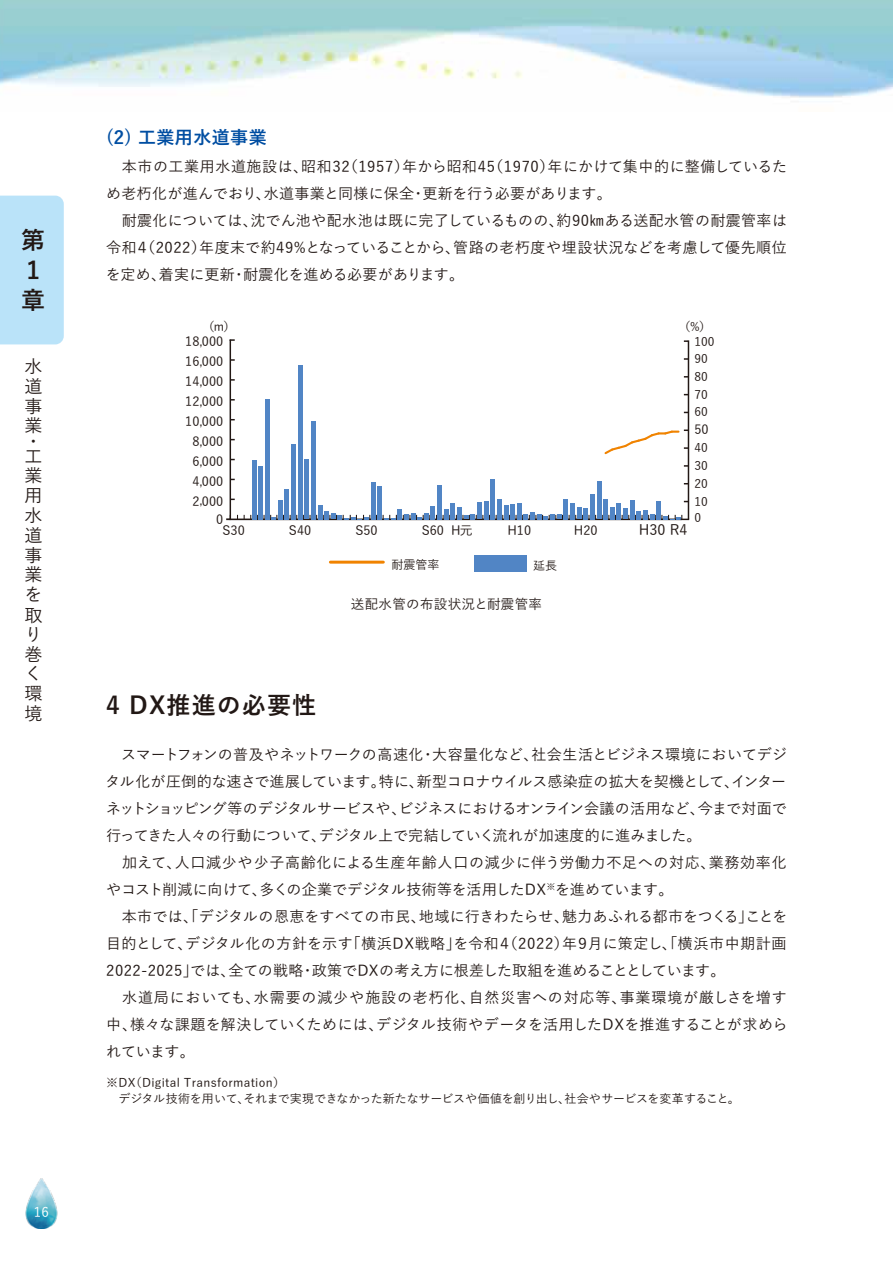
<style>
.page{position:relative;width:893px;height:1263px;background:#fff}
.page>*{position:absolute;margin:0;border:0;box-sizing:border-box;transform-origin:0 0}
.t1{font:700 24px/29.7px "Yu Go";letter-spacing:.05em;color:#221815}
.t2{font:500 18px/19.8px "Yu Go";color:#221815}
.t3{font:700 18px "Yu Go";letter-spacing:.025em;color:#004ea2}
.t4{font:500 15px/27px "Yu Go";letter-spacing:.02em;color:#221815}
.t5{font:500 14.4px "Yu Go";color:#221815}
.t6{font:500 13.5px "Yu Go";letter-spacing:.025em;color:#221815}
.t7{font:500 13.5px "Yu Go";color:#fff}
.t8{font:500 12.75px "Yu Go";color:#221815}
.t9{font:500 12px/16.5px "Yu Go";color:#221815}
.s1{font-size:12px}
</style>
<div class="page">
<img style="left:0;top:0;width:893px;height:98px">
<hr style="left:230px;top:518px;width:451px;height:2px;background:#221815">
<hr style="left:230px;top:340px;width:1px;height:179px;background:#221815">
<svg style="left:244px;top:515px;width:7px;height:4px"></svg>
<svg style="left:303px;top:515px;width:14px;height:4px"></svg>
<hr style="left:688px;top:340px;width:1px;height:179px;background:#221815">
<svg style="left:604px;top:430px;width:74px;height:25px"></svg>
<div style="left:474px;top:555px;width:53px;height:17px;background:#5185c5"></div>
<hr style="left:252px;top:460px;width:4px;height:59px;background:#5185c5">
<div style="left:258px;top:466px;width:5px;height:53px;background:#5185c5"></div>
<div style="left:265px;top:399px;width:5px;height:120px;background:#5185c5"></div>
<svg style="left:257px;top:515px;width:20px;height:4px"></svg>
<div style="left:278px;top:500px;width:5px;height:19px;background:#5185c5"></div>
<div style="left:284px;top:489px;width:5px;height:30px;background:#5185c5"></div>
<div style="left:291px;top:444px;width:5px;height:75px;background:#5185c5"></div>
<hr style="left:298px;top:365px;width:4px;height:154px;background:#5185c5">
<div style="left:304px;top:459px;width:5px;height:60px;background:#5185c5"></div>
<div style="left:311px;top:421px;width:5px;height:98px;background:#5185c5"></div>
<hr style="left:318px;top:505px;width:4px;height:14px;background:#5185c5">
<div style="left:324px;top:511px;width:5px;height:8px;background:#5185c5"></div>
<svg style="left:323px;top:513px;width:47px;height:7px"></svg>
<div style="left:371px;top:482px;width:5px;height:37px;background:#5185c5"></div>
<div style="left:377px;top:486px;width:5px;height:33px;background:#5185c5"></div>
<svg style="left:383px;top:515px;width:14px;height:4px"></svg>
<div style="left:397px;top:509px;width:5px;height:10px;background:#5185c5"></div>
<svg style="left:403px;top:513px;width:27px;height:6px"></svg>
<hr style="left:431px;top:506px;width:4px;height:13px;background:#5185c5">
<div style="left:437px;top:485px;width:5px;height:34px;background:#5185c5"></div>
<div style="left:444px;top:509px;width:5px;height:10px;background:#5185c5"></div>
<div style="left:450px;top:503px;width:5px;height:16px;background:#5185c5"></div>
<div style="left:457px;top:507px;width:5px;height:12px;background:#5185c5"></div>
<svg style="left:456px;top:514px;width:27px;height:5px"></svg>
<div style="left:477px;top:502px;width:5px;height:17px;background:#5185c5"></div>
<hr style="left:484px;top:501px;width:4px;height:18px;background:#5185c5">
<div style="left:490px;top:479px;width:5px;height:40px;background:#5185c5"></div>
<div style="left:497px;top:499px;width:5px;height:20px;background:#5185c5"></div>
<hr style="left:504px;top:505px;width:4px;height:14px;background:#5185c5">
<div style="left:510px;top:504px;width:5px;height:15px;background:#5185c5"></div>
<div style="left:517px;top:503px;width:5px;height:16px;background:#5185c5"></div>
<svg style="left:509px;top:512px;width:54px;height:7px"></svg>
<div style="left:563px;top:499px;width:5px;height:20px;background:#5185c5"></div>
<div style="left:570px;top:503px;width:5px;height:16px;background:#5185c5"></div>
<hr style="left:577px;top:507px;width:4px;height:12px;background:#5185c5">
<div style="left:583px;top:508px;width:5px;height:11px;background:#5185c5"></div>
<div style="left:590px;top:494px;width:5px;height:25px;background:#5185c5"></div>
<hr style="left:597px;top:481px;width:4px;height:38px;background:#5185c5">
<div style="left:603px;top:499px;width:5px;height:20px;background:#5185c5"></div>
<div style="left:610px;top:507px;width:5px;height:12px;background:#5185c5"></div>
<hr style="left:617px;top:503px;width:4px;height:16px;background:#5185c5">
<div style="left:623px;top:508px;width:5px;height:11px;background:#5185c5"></div>
<div style="left:630px;top:500px;width:5px;height:19px;background:#5185c5"></div>
<div style="left:636px;top:511px;width:5px;height:8px;background:#5185c5"></div>
<div style="left:643px;top:510px;width:5px;height:9px;background:#5185c5"></div>
<div style="left:656px;top:501px;width:5px;height:18px;background:#5185c5"></div>
<hr style="left:330px;top:561px;width:53px;height:3px;background:#f08300">
<svg style="left:635px;top:514px;width:54px;height:6px"></svg>
<div style="left:0;top:196px;width:64px;height:148px;background:#bae3f9"></div>
<img style="left:26px;top:1178px;width:31px;height:51px">
<h1 class="t1" style="left:21px;top:226px;width:24px">第<br>1章</h1>
<p class="t2" style="left:25px;top:354px;width:19px;text-align:justify">水道事業</p>
<p class="t2" style="left:25px;top:431px;width:18px;line-height:15px">・工</p>
<p class="t2" style="left:25px;top:463px;width:19px">業用水道事業を取り巻く環境</p>
<p class="t7" style="left:34px;top:1199px;width:16px">16</p>
<p class="t3" style="left:106px;top:127px;width:162px">(2) 工業用水道事業</p>
<p class="t4" style="left:106px;top:151px;width:683px">　本市の工業用水道施設は、昭和32（1957）年から昭和45（1970）年にかけて集中的に整備しているため老朽化が進んでおり、水道事業と同様に保全・更新を行う必要があります。<br>　耐震化については、沈でん池や配水池は既に完了しているものの、約90㎞ある送配水管の耐震管率は令和４（2022）年度末で約49%となっていることから、管路の老朽度や埋設状況などを考慮して優先順位を定め、着実に更新・耐震化を進める必要があります。</p>
<p class="t9" style="left:202px;top:317px;width:35px">（m）</p>
<p class="t9" style="left:679px;top:317px;width:34px">（%）</p>
<p class="t8" style="left:185px;top:329px;width:40px">18<span class="s1">,</span>000</p>
<p class="t8" style="left:185px;top:349px;width:40px">16<span class="s1">,</span>000</p>
<p class="t8" style="left:185px;top:369px;width:40px">14<span class="s1">,</span>000</p>
<p class="t8" style="left:185px;top:389px;width:40px">12<span class="s1">,</span>000</p>
<p class="t8" style="left:185px;top:409px;width:40px">10<span class="s1">,</span>000</p>
<p class="t8" style="left:192px;top:429px;width:32px">8<span class="s1">,</span>000</p>
<p class="t8" style="left:192px;top:449px;width:32px">6<span class="s1">,</span>000</p>
<p class="t8" style="left:192px;top:469px;width:32px">4<span class="s1">,</span>000</p>
<p class="t8" style="left:192px;top:489px;width:32px">2<span class="s1">,</span>000</p>
<p class="t8" style="left:216px;top:507px;width:9px">0</p>
<p class="t8" style="left:223px;top:518px;width:24px">S30</p>
<p class="t8" style="left:289px;top:518px;width:24px">S40</p>
<p class="t8" style="left:355px;top:518px;width:24px">S50</p>
<p class="t8" style="left:422px;top:518px;width:52px">S60 H元</p>
<p class="t8" style="left:507px;top:518px;width:25px">H10</p>
<p class="t8" style="left:574px;top:518px;width:25px">H20</p>
<p class="t5" style="left:639px;top:516px;width:50px">H30 R4</p>
<p class="t9" style="left:391px;top:554px;width:49px">耐震管率</p>
<p class="t9" style="left:533px;top:556px;width:25px">延長</p>
<p class="t9" style="left:694px;top:332px;width:21px">100</p>
<p class="t9" style="left:694px;top:349px;width:15px">90</p>
<p class="t9" style="left:694px;top:366px;width:15px">80</p>
<p class="t9" style="left:694px;top:384px;width:15px">70</p>
<p class="t9" style="left:694px;top:402px;width:15px">60</p>
<p class="t8" style="left:694px;top:418px;width:16px">50</p>
<p class="t9" style="left:694px;top:438px;width:15px">40</p>
<p class="t9" style="left:694px;top:456px;width:15px">30</p>
<p class="t9" style="left:694px;top:474px;width:15px">20</p>
<p class="t9" style="left:694px;top:492px;width:15px">10</p>
<p class="t9" style="left:694px;top:508px;width:8px">0</p>
<p class="t6" style="left:351px;top:592px;width:193px">送配水管の布設状況と耐震管率</p>
<h1 class="t1" style="left:106px;top:690px;width:211px">4 DX推進の必要性</h1>
<p class="t4" style="left:105px;top:739px;width:684px">　スマートフォンの普及やネットワークの高速化・大容量化など、社会生活とビジネス環境においてデジタル化が圧倒的な速さで進展しています。特に、新型コロナウイルス感染症の拡大を契機として、インターネットショッピング等のデジタルサービスや、ビジネスにおけるオンライン会議の活用など、今まで対面で行ってきた人々の行動について、デジタル上で完結していく流れが加速度的に進みました。<br>　加えて、人口減少や少子高齢化による生産年齢人口の減少に伴う労働力不足への対応、業務効率化やコスト削減に向けて、多くの企業でデジタル技術等を活用したDX<sup>※</sup>を進めています。<br>　本市では、「デジタルの恩恵をすべての市民、地域に行きわたらせ、魅力あふれる都市をつくる」ことを目的として、デジタル化の方針を示す「横浜DX戦略」を令和４（2022）年９月に策定し、「横浜市中期計画2022-2025」では、全ての戦略・政策でDXの考え方に根差した取組を進めることとしています。<br>　水道局においても、水需要の減少や施設の老朽化、自然災害への対応等、事業環境が厳しさを増す中、様々な課題を解決していくためには、デジタル技術やデータを活用したDXを推進することが求められています。</p>
<p class="t9" style="left:106px;top:1072px;width:635px">※DX（Digital Transformation）<br>　デジタル技術を用いて、それまで実現できなかった新たなサービスや価値を創り出し、社会やサービスを変革すること。</p>
</div>
